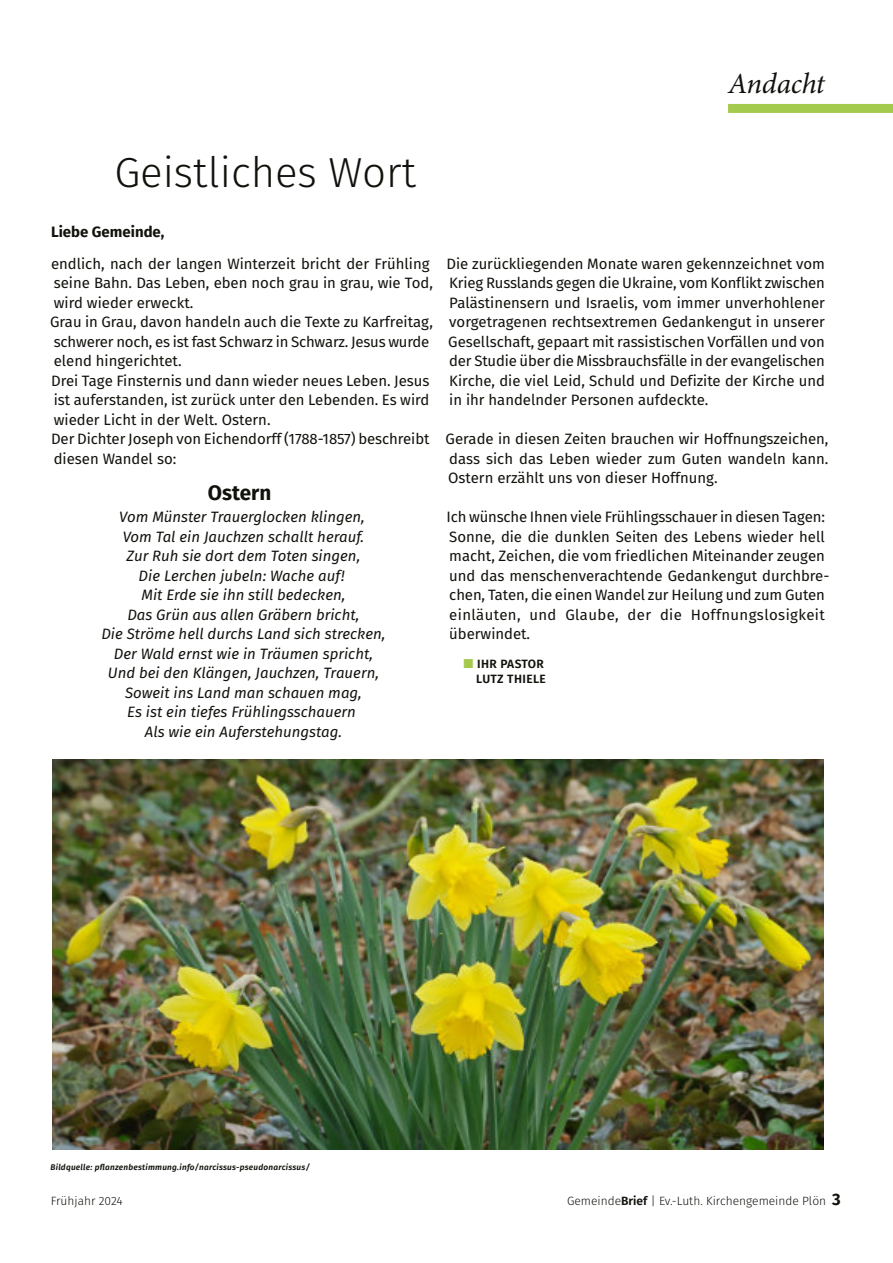
<style>
.page{position:relative;width:893px;height:1263px;background:#fff}
.page>*{position:absolute;margin:0;border:0;box-sizing:border-box;transform-origin:0 0}
.t1{font:300 42px "Fira Sans";color:#12120d}
.t2{font:italic 29.25px "Minion Pro";letter-spacing:-.01em;color:#12120d}
.t3{font:700 21px "Fira Sans";color:#12120d}
.t4{font:700 16.5px "Fira Sans";color:#12120d}
.t5{font:15px "Fira Sans";color:#12120d}
.t6{font:italic 15px "Fira Sans";color:#12120d}
.t7{font:15px "Fira Sans";letter-spacing:.025em;color:#12120d}
.t8{font:700 15px "Fira Sans";color:#12120d}
.t9{font:300 12px "Fira Sans";color:#12120d}
.t10{font:600 12px "Fira Sans";letter-spacing:.03em;color:#12120d}
.t11{font:italic 600 8.25px "Fira Sans";letter-spacing:.03em;color:#12120d}
.s1{color:#a4ca4d}
.s2{font-weight:600}
</style>
<div class="page">
<div style="left:728px;top:104px;width:165px;height:9px;background:#a4ca4d"></div>
<img style="left:52px;top:759px;width:772px;height:391px">
<p class="t2" style="left:728px;top:72px;width:98px">Andacht</p>
<p class="t1" style="left:114px;top:148px;width:303px">Geistliches Wort</p>
<p class="t8" style="left:51px;top:223px;width:115px">Liebe Gemeinde,</p>
<p class="t5" style="left:51px;top:255px;width:380px">endlich, nach der langen Winterzeit bricht der Frühling</p>
<p class="t5" style="left:54px;top:274px;width:381px">seine Bahn. Das Leben, eben noch grau in grau, wie Tod,</p>
<p class="t5" style="left:54px;top:294px;width:141px">wird wieder erweckt.</p>
<p class="t5" style="left:50px;top:313px;width:384px">Grau in Grau, davon handeln auch die Texte zu Karfreitag,</p>
<p class="t5" style="left:54px;top:333px;width:377px">schwerer noch, es ist fast Schwarz in Schwarz. Jesus wurde</p>
<p class="t5" style="left:54px;top:352px;width:129px">elend hingerichtet.</p>
<p class="t5" style="left:51px;top:372px;width:380px">Drei Tage Finsternis und dann wieder neues Leben. Jesus</p>
<p class="t5" style="left:54px;top:391px;width:377px">ist auferstanden, ist zurück unter den Lebenden. Es wird</p>
<p class="t5" style="left:54px;top:411px;width:218px">wieder Licht in der Welt. Ostern.</p>
<p class="t5" style="left:51px;top:430px;width:380px">Der Dichter Joseph von Eichendorff (1788-1857) beschreibt</p>
<p class="t5" style="left:54px;top:450px;width:124px">diesen Wandel so:</p>
<p class="t3" style="left:208px;top:480px;width:65px">Ostern</p>
<p class="t6" style="left:119px;top:508px;width:247px">Vom Münster Trauerglocken klingen,</p>
<p class="t6" style="left:123px;top:528px;width:243px">Vom Tal ein Jauchzen schallt herauf.</p>
<p class="t6" style="left:127px;top:547px;width:235px">Zur Ruh sie dort dem Toten singen,</p>
<p class="t6" style="left:139px;top:567px;width:207px">Die Lerchen jubeln: Wache auf!</p>
<p class="t6" style="left:141px;top:586px;width:205px">Mit Erde sie ihn still bedecken,</p>
<p class="t6" style="left:127px;top:606px;width:234px">Das Grün aus allen Gräbern bricht,</p>
<p class="t6" style="left:101px;top:625px;width:286px">Die Ströme hell durchs Land sich strecken,</p>
<p class="t6" style="left:114px;top:645px;width:261px">Der Wald ernst wie in Träumen spricht,</p>
<p class="t6" style="left:108px;top:664px;width:273px">Und bei den Klängen, Jauchzen, Trauern,</p>
<p class="t6" style="left:125px;top:684px;width:238px">Soweit ins Land man schauen mag,</p>
<p class="t6" style="left:127px;top:703px;width:230px">Es ist ein tiefes Frühlingsschauern</p>
<p class="t6" style="left:145px;top:723px;width:199px">Als wie ein Auferstehungstag.</p>
<p class="t5" style="left:446px;top:255px;width:380px">Die zurückliegenden Monate waren gekennzeichnet vom</p>
<p class="t5" style="left:449px;top:274px;width:377px">Krieg Russlands gegen die Ukraine, vom Konflikt zwischen</p>
<p class="t5" style="left:449px;top:294px;width:377px">Palästinensern und Israelis, vom immer unverhohlener</p>
<p class="t5" style="left:449px;top:313px;width:377px">vorgetragenen rechtsextremen Gedankengut in unserer</p>
<p class="t5" style="left:448px;top:333px;width:378px">Gesellschaft, gepaart mit rassistischen Vorfällen und von</p>
<p class="t5" style="left:449px;top:352px;width:377px">der Studie über die Missbrauchsfälle in der evangelischen</p>
<p class="t5" style="left:449px;top:372px;width:377px">Kirche, die viel Leid, Schuld und Defizite der Kirche und</p>
<p class="t5" style="left:449px;top:391px;width:261px">in ihr handelnder Personen aufdeckte.</p>
<p class="t5" style="left:446px;top:430px;width:384px">Gerade in diesen Zeiten brauchen wir Hoffnungszeichen,</p>
<p class="t5" style="left:449px;top:450px;width:381px">dass sich das Leben wieder zum Guten wandeln kann.</p>
<p class="t5" style="left:448px;top:469px;width:271px">Ostern erzählt uns von dieser Hoffnung.</p>
<p class="t5" style="left:446px;top:508px;width:380px">Ich wünsche Ihnen viele Frühlingsschauer in diesen Tagen:</p>
<p class="t5" style="left:449px;top:528px;width:377px">Sonne, die die dunklen Seiten des Lebens wieder hell</p>
<p class="t5" style="left:449px;top:547px;width:377px">macht, Zeichen, die vom friedlichen Miteinander zeugen</p>
<p class="t5" style="left:449px;top:567px;width:382px">und das menschenverachtende Gedankengut durchbre-</p>
<p class="t5" style="left:449px;top:586px;width:377px">chen, Taten, die einen Wandel zur Heilung und zum Guten</p>
<p class="t7" style="left:449px;top:606px;width:377px">einläuten, und Glaube, der die Hoffnungslosigkeit</p>
<p class="t5" style="left:449px;top:625px;width:82px">überwindet.</p>
<p class="t10" style="left:463px;top:657px;width:82px"><span class="s1">■</span> IHR PASTOR</p>
<p class="t10" style="left:476px;top:672px;width:71px">LUTZ THIELE</p>
<p class="t11" style="left:51px;top:1162px;width:261px">Bildquelle: pflanzenbestimmung.info/narcissus-pseudonarcissus/</p>
<p class="t9" style="left:51px;top:1194px;width:73px">Frühjahr 2024</p>
<p class="t9" style="left:567px;top:1194px;width:261px">Gemeinde<span class="s2">Brief</span> | Ev.-Luth. Kirchengemeinde Plön</p>
<p class="t4" style="left:832px;top:1189px;width:10px">3</p>
</div>
